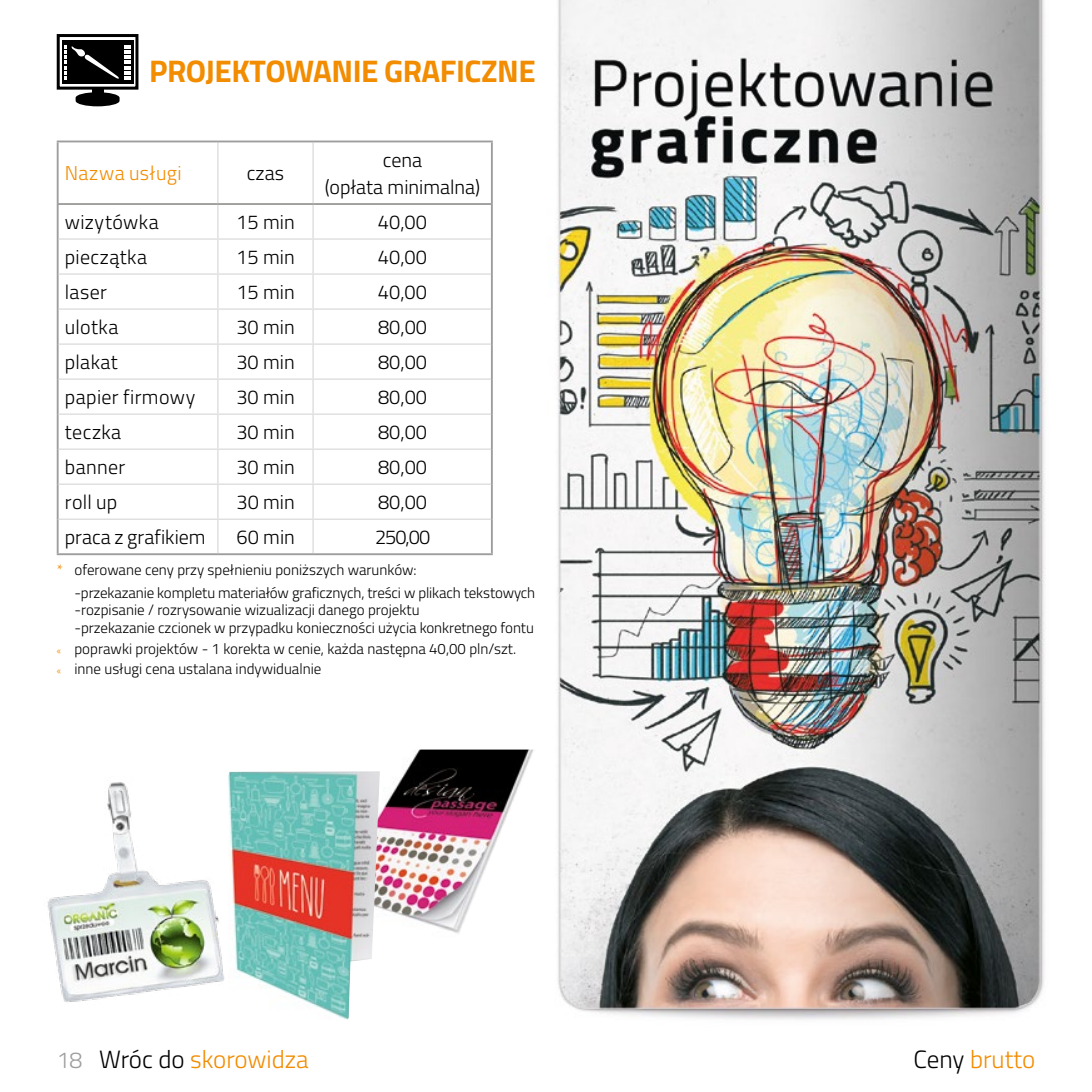
<style>
.page{position:relative;width:1092px;height:1092px;background:#fff}
.page>*{position:absolute;margin:0;border:0;box-sizing:border-box;transform-origin:0 0}
.t1{font:700 31.25px "Titillium";letter-spacing:-.015em;color:#f28c00}
.t2{font:300 25px "Titillium";color:#f28c00}
.t3{font:300 20px/27.5px "Titillium";color:#000;text-align:center}
.t4{font:300 20px "Titillium";letter-spacing:.02em;color:#000}
.t5{font:300 20px "Titillium";letter-spacing:.02em;color:#f28c00}
.t6{font:300 20px "Titillium";letter-spacing:.025em;color:#000}
.t7{font:300 15px/22.8px "Titillium";letter-spacing:-.005em;color:#000}
.s1{color:#f28c00}
.s2{font-family:"Myriad Pro";font-weight:400;font-size:10px;color:#f28c00}
.s3{font-size:23px;color:#9d9d9c}
.s4{color:#000}
</style>
<div class="page">
<hr style="left:57px;top:142px;width:2px;height:61px;background:#9d9d9c">
<hr style="left:491px;top:142px;width:2px;height:61px;background:#9d9d9c">
<hr style="left:57px;top:203px;width:161px;height:2px;background:#9d9d9c">
<hr style="left:57px;top:205px;width:2px;height:34px;background:#9d9d9c">
<hr style="left:218px;top:203px;width:95px;height:2px;background:#9d9d9c">
<hr style="left:313px;top:203px;width:180px;height:2px;background:#9d9d9c">
<hr style="left:491px;top:205px;width:2px;height:34px;background:#9d9d9c">
<hr style="left:57px;top:239px;width:2px;height:35px;background:#9d9d9c">
<hr style="left:491px;top:239px;width:2px;height:35px;background:#9d9d9c">
<hr style="left:57px;top:274px;width:2px;height:35px;background:#9d9d9c">
<hr style="left:491px;top:274px;width:2px;height:35px;background:#9d9d9c">
<hr style="left:57px;top:309px;width:2px;height:35px;background:#9d9d9c">
<hr style="left:491px;top:309px;width:2px;height:35px;background:#9d9d9c">
<hr style="left:57px;top:344px;width:2px;height:35px;background:#9d9d9c">
<hr style="left:491px;top:344px;width:2px;height:35px;background:#9d9d9c">
<hr style="left:57px;top:379px;width:2px;height:35px;background:#9d9d9c">
<hr style="left:491px;top:379px;width:2px;height:35px;background:#9d9d9c">
<hr style="left:57px;top:414px;width:2px;height:35px;background:#9d9d9c">
<hr style="left:491px;top:414px;width:2px;height:35px;background:#9d9d9c">
<hr style="left:57px;top:449px;width:2px;height:35px;background:#9d9d9c">
<hr style="left:491px;top:449px;width:2px;height:35px;background:#9d9d9c">
<hr style="left:57px;top:484px;width:2px;height:35px;background:#9d9d9c">
<hr style="left:491px;top:484px;width:2px;height:35px;background:#9d9d9c">
<hr style="left:57px;top:519px;width:2px;height:34px;background:#9d9d9c">
<hr style="left:491px;top:519px;width:2px;height:34px;background:#9d9d9c">
<hr style="left:217px;top:142px;width:1px;height:61px;background:#dadada">
<hr style="left:312px;top:142px;width:2px;height:61px;background:#dadada">
<hr style="left:217px;top:205px;width:1px;height:33px;background:#dadada">
<hr style="left:312px;top:205px;width:2px;height:33px;background:#dadada">
<hr style="left:59px;top:238px;width:159px;height:2px;background:#dadada">
<hr style="left:218px;top:238px;width:95px;height:2px;background:#dadada">
<hr style="left:217px;top:240px;width:1px;height:33px;background:#dadada">
<hr style="left:313px;top:238px;width:178px;height:2px;background:#dadada">
<hr style="left:312px;top:240px;width:2px;height:33px;background:#dadada">
<hr style="left:59px;top:273px;width:159px;height:2px;background:#dadada">
<hr style="left:218px;top:273px;width:95px;height:2px;background:#dadada">
<hr style="left:217px;top:275px;width:1px;height:33px;background:#dadada">
<hr style="left:313px;top:273px;width:178px;height:2px;background:#dadada">
<hr style="left:312px;top:275px;width:2px;height:33px;background:#dadada">
<hr style="left:59px;top:308px;width:159px;height:2px;background:#dadada">
<hr style="left:218px;top:308px;width:95px;height:2px;background:#dadada">
<hr style="left:217px;top:310px;width:1px;height:33px;background:#dadada">
<hr style="left:313px;top:308px;width:178px;height:2px;background:#dadada">
<hr style="left:312px;top:310px;width:2px;height:33px;background:#dadada">
<hr style="left:59px;top:343px;width:159px;height:2px;background:#dadada">
<hr style="left:218px;top:343px;width:95px;height:2px;background:#dadada">
<hr style="left:217px;top:345px;width:1px;height:33px;background:#dadada">
<hr style="left:313px;top:343px;width:178px;height:2px;background:#dadada">
<hr style="left:312px;top:345px;width:2px;height:33px;background:#dadada">
<hr style="left:59px;top:378px;width:159px;height:2px;background:#dadada">
<hr style="left:218px;top:378px;width:95px;height:2px;background:#dadada">
<hr style="left:217px;top:380px;width:1px;height:33px;background:#dadada">
<hr style="left:313px;top:378px;width:178px;height:2px;background:#dadada">
<hr style="left:312px;top:380px;width:2px;height:33px;background:#dadada">
<hr style="left:59px;top:413px;width:159px;height:2px;background:#dadada">
<hr style="left:218px;top:413px;width:95px;height:2px;background:#dadada">
<hr style="left:217px;top:415px;width:1px;height:33px;background:#dadada">
<hr style="left:313px;top:413px;width:178px;height:2px;background:#dadada">
<hr style="left:312px;top:415px;width:2px;height:33px;background:#dadada">
<hr style="left:59px;top:448px;width:159px;height:2px;background:#dadada">
<hr style="left:218px;top:448px;width:95px;height:2px;background:#dadada">
<hr style="left:217px;top:450px;width:1px;height:33px;background:#dadada">
<hr style="left:313px;top:448px;width:178px;height:2px;background:#dadada">
<hr style="left:312px;top:450px;width:2px;height:33px;background:#dadada">
<hr style="left:59px;top:483px;width:159px;height:2px;background:#dadada">
<hr style="left:218px;top:483px;width:95px;height:2px;background:#dadada">
<hr style="left:217px;top:485px;width:1px;height:33px;background:#dadada">
<hr style="left:313px;top:483px;width:178px;height:2px;background:#dadada">
<hr style="left:312px;top:485px;width:2px;height:33px;background:#dadada">
<hr style="left:59px;top:518px;width:159px;height:2px;background:#dadada">
<hr style="left:218px;top:518px;width:95px;height:2px;background:#dadada">
<hr style="left:217px;top:520px;width:1px;height:33px;background:#dadada">
<hr style="left:313px;top:518px;width:178px;height:2px;background:#dadada">
<hr style="left:312px;top:520px;width:2px;height:33px;background:#dadada">
<hr style="left:57px;top:140px;width:161px;height:2px;background:#9d9d9c">
<hr style="left:218px;top:140px;width:95px;height:2px;background:#9d9d9c">
<hr style="left:313px;top:140px;width:180px;height:2px;background:#9d9d9c">
<hr style="left:57px;top:553px;width:161px;height:2px;background:#9d9d9c">
<hr style="left:218px;top:553px;width:95px;height:2px;background:#9d9d9c">
<hr style="left:313px;top:553px;width:180px;height:2px;background:#9d9d9c">
<img style="left:380px;top:749px;width:154px;height:185px">
<img style="left:228px;top:771px;width:152px;height:249px">
<img style="left:47px;top:782px;width:178px;height:220px">
<svg style="left:76px;top:92px;width:44px;height:14px"></svg>
<div style="left:92px;top:87px;width:11px;height:10px;background:#000"></div>
<div style="left:57px;top:34px;width:81px;height:56px;border:3px solid #000"></div>
<div style="left:62px;top:40px;width:71px;height:43px;background:#000"></div>
<svg style="left:64px;top:45px;width:66px;height:35px"></svg>
<img style="left:556px;top:0;width:490px;height:1020px">
<h1 class="t1" style="left:149px;top:47px;width:388px">PROJEKTOWANIE GRAFICZNE</h1>
<h3 class="t5" style="left:65px;top:159px;width:118px">Nazwa usługi</h3>
<h3 class="t3" style="left:247px;top:158px;width:39px">czas</h3>
<h3 class="t3" style="left:325px;top:145px;width:157px">cena<br>(opłata minimalna)</h3>
<h3 class="t4" style="left:65px;top:207px;width:95px">wizytówka</h3>
<h3 class="t3" style="left:236px;top:207px;width:60px">15 min</h3>
<h3 class="t3" style="left:378px;top:207px;width:51px">40,00</h3>
<h3 class="t6" style="left:65px;top:242px;width:84px">pieczątka</h3>
<h3 class="t3" style="left:236px;top:242px;width:60px">15 min</h3>
<h3 class="t3" style="left:378px;top:242px;width:51px">40,00</h3>
<h3 class="t3" style="left:65px;top:277px;width:44px">laser</h3>
<h3 class="t3" style="left:236px;top:277px;width:60px">15 min</h3>
<h3 class="t3" style="left:378px;top:277px;width:51px">40,00</h3>
<h3 class="t3" style="left:65px;top:312px;width:55px">ulotka</h3>
<h3 class="t3" style="left:236px;top:312px;width:60px">30 min</h3>
<h3 class="t3" style="left:378px;top:312px;width:51px">80,00</h3>
<h3 class="t3" style="left:65px;top:347px;width:54px">plakat</h3>
<h3 class="t3" style="left:236px;top:347px;width:60px">30 min</h3>
<h3 class="t3" style="left:378px;top:347px;width:51px">80,00</h3>
<h3 class="t4" style="left:65px;top:382px;width:132px">papier firmowy</h3>
<h3 class="t3" style="left:236px;top:382px;width:60px">30 min</h3>
<h3 class="t3" style="left:378px;top:382px;width:51px">80,00</h3>
<h3 class="t3" style="left:65px;top:417px;width:58px">teczka</h3>
<h3 class="t3" style="left:236px;top:417px;width:60px">30 min</h3>
<h3 class="t3" style="left:378px;top:417px;width:51px">80,00</h3>
<h3 class="t3" style="left:65px;top:452px;width:62px">banner</h3>
<h3 class="t3" style="left:236px;top:452px;width:60px">30 min</h3>
<h3 class="t3" style="left:378px;top:452px;width:51px">80,00</h3>
<h3 class="t3" style="left:65px;top:487px;width:54px">roll up</h3>
<h3 class="t3" style="left:236px;top:487px;width:60px">30 min</h3>
<h3 class="t3" style="left:378px;top:487px;width:51px">80,00</h3>
<h3 class="t3" style="left:65px;top:522px;width:142px">praca z grafikiem</h3>
<h3 class="t3" style="left:236px;top:522px;width:60px">60 min</h3>
<h3 class="t3" style="left:375px;top:522px;width:57px">250,00</h3>
<p class="t7" style="left:74px;top:557px;width:462px;text-indent:-18px"><span class="s1">*</span> oferowane ceny przy spełnieniu poniższych warunków:<br>-przekazanie kompletu materiałów graficznych, treści w plikach tekstowych</p>
<p class="t7" style="left:74px;top:600px;width:461px;line-height:17.5px">-rozpisanie / rozrysowanie wizualizacji danego projektu<br>-przekazanie czcionek w przypadku konieczności użycia konkretnego fontu</p>
<p class="t7" style="left:57px;top:637px;width:461px;line-height:20px"><span class="s2">«</span> poprawki projektów - 1 korekta w cenie, każda następna 40,00 pln/szt. <span class="s2">«</span> inne usługi cena ustalana indywidualnie</p>
<h2 class="t2" style="left:57px;top:1041px;width:253px"><span class="s3">18</span> <span class="s4">Wróc do</span> skorowidza</h2>
<h2 class="t2" style="left:913px;top:1041px;width:123px"><span class="s4">Ceny</span> brutto</h2>
</div>
